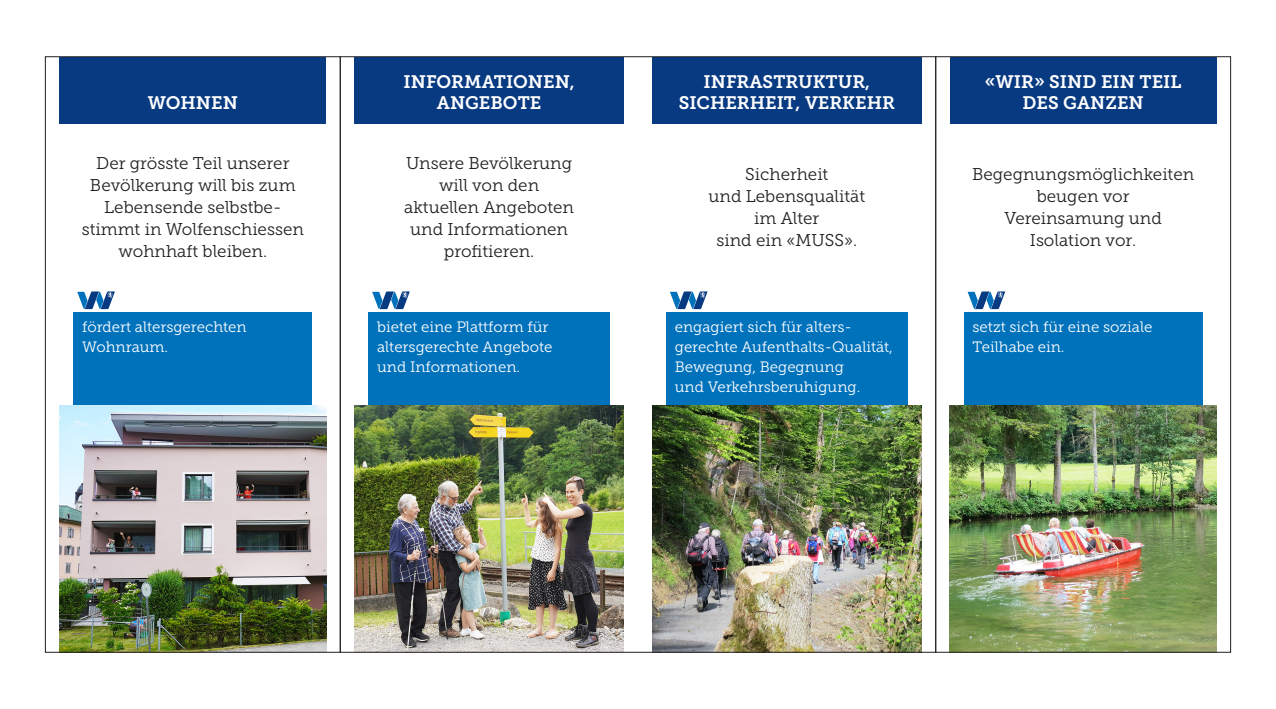
<style>
.page{position:relative;width:1276px;height:709px;background:#fff}
.page>*{position:absolute;margin:0;border:0;box-sizing:border-box;transform-origin:0 0}
.t1{font:18px/21.6px "Museo Slab 700";color:#fff;text-align:center}
.t2{font:17px/22px "Museo Slab 300";color:#231f20;text-align:center}
.t3{font:15px/20px "Museo Slab 300";color:#fff}
</style>
<div class="page">
<div style="left:74px;top:312px;width:238px;height:93px;background:#0072bc"></div>
<div style="left:60px;top:57px;width:266px;height:66px;background:#083a82"></div>
<svg style="left:77px;top:291px;width:38px;height:18px"></svg>
<img style="left:60px;top:405px;width:266px;height:245px">
<div style="left:45px;top:57px;width:295px;height:595px;border:1px solid #231f20"></div>
<div style="left:964px;top:312px;width:238px;height:93px;background:#0072bc"></div>
<div style="left:950px;top:57px;width:266px;height:66px;background:#083a82"></div>
<svg style="left:967px;top:291px;width:38px;height:18px"></svg>
<img style="left:950px;top:405px;width:266px;height:245px">
<div style="left:369px;top:312px;width:240px;height:93px;background:#0072bc"></div>
<div style="left:666px;top:312px;width:241px;height:93px;background:#0072bc"></div>
<div style="left:354px;top:57px;width:270px;height:66px;background:#083a82"></div>
<div style="left:652px;top:57px;width:269px;height:66px;background:#083a82"></div>
<svg style="left:372px;top:291px;width:38px;height:18px"></svg>
<svg style="left:670px;top:291px;width:37px;height:18px"></svg>
<img style="left:354px;top:405px;width:270px;height:245px">
<img style="left:652px;top:405px;width:269px;height:245px">
<p class="t1" style="left:148px;top:92px;width:92px">WOHNEN</p>
<p class="t2" style="left:82px;top:152px;width:224px">Der grösste Teil unserer<br>Bevölkerung will bis zum<br>Lebensende selbstbe&shy;stimmt in Wolfenschiessen wohnhaft bleiben.</p>
<p class="t3" style="left:82px;top:316px;width:166px">fördert altersgerechten<br>Wohnraum.</p>
<p class="t1" style="left:403px;top:71px;width:173px">INFORMATIONEN,<br>ANGEBOTE</p>
<p class="t1" style="left:679px;top:71px;width:218px">INFRASTRUKTUR,<br>SICHERHEIT, VERKEHR</p>
<p class="t2" style="left:404px;top:152px;width:171px">Unsere Bevölkerung will von den aktuellen Angeboten und Informationen profitieren.</p>
<p class="t2" style="left:708px;top:163px;width:158px">Sicherheit<br>und Lebensqualität im Alter<br>sind ein «MUSS».</p>
<p class="t3" style="left:377px;top:316px;width:177px">bietet eine Plattform für altersgerechte Angebote und Informationen.</p>
<p class="t3" style="left:675px;top:317px;width:220px">engagiert sich für alters&shy;gerechte Aufenthalts-Qualität,<br>Bewegung, Begegnung<br>und Verkehrsberuhigung.</p>
<p class="t1" style="left:984px;top:71px;width:198px">«WIR» SIND EIN TEIL<br>DES GANZEN</p>
<p class="t2" style="left:972px;top:163px;width:224px">Begegnungsmöglichkeiten beugen vor<br>Vereinsamung und<br>Isolation vor.</p>
<p class="t3" style="left:972px;top:317px;width:181px">setzt sich für eine soziale<br>Teilhabe ein.</p>
</div>
